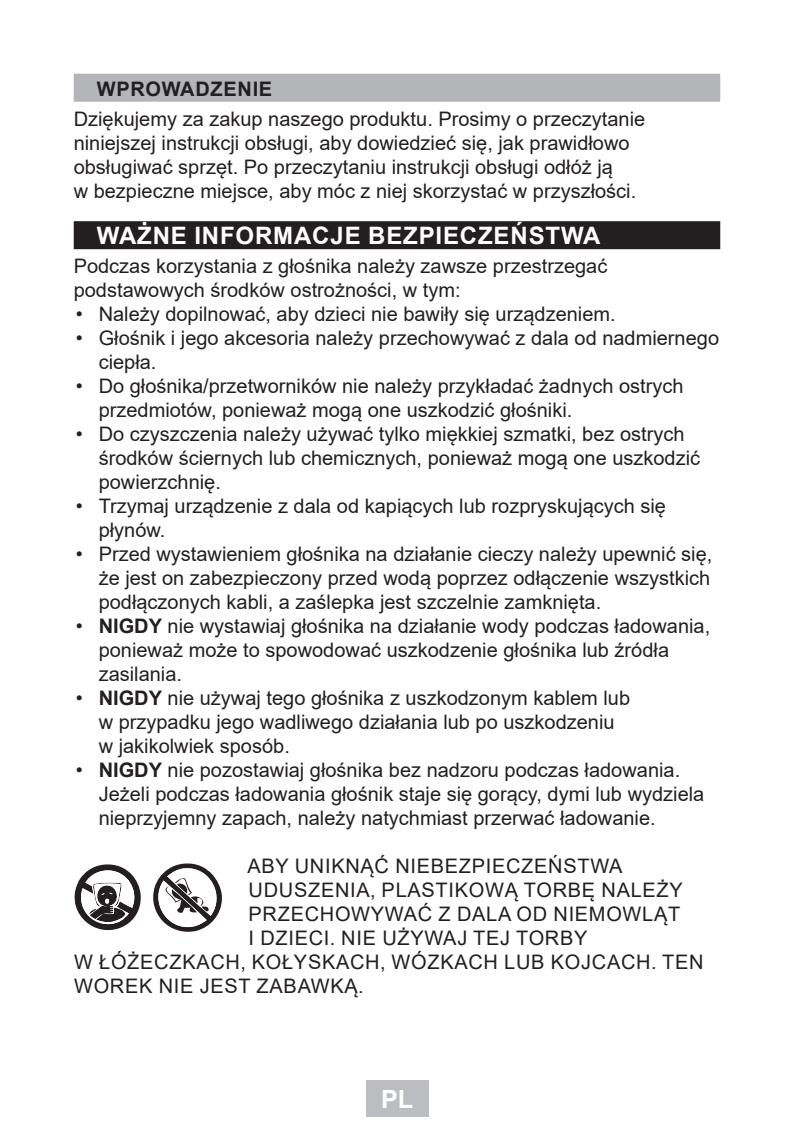
<style>
.page{position:relative;width:794px;height:1134px;background:#fff}
.page>*{position:absolute;margin:0;border:0;box-sizing:border-box;transform-origin:0 0}
.t1{font:700 25.2px "Arial";color:#fff}
.Title_BLACK{font:700 24px "Arial";letter-spacing:.035em;color:#fff}
.Text{font:20px/24px "Arial";color:#231f20}
.WARNINGS{font:20px "Arial";letter-spacing:.035em;color:#231f20}
.Title_GREY{font:700 20px "Arial";letter-spacing:.035em;color:#231f20}
.s1{font-weight:700}
</style>
<div class="page">
<div style="left:366px;top:1080px;width:62px;height:37px;background:#bcbdc0"></div>
<div style="left:74px;top:74px;width:646px;height:28px;background:#b4b5b8"></div>
<div style="left:74px;top:221px;width:646px;height:28px;background:#231f20"></div>
<svg style="left:153px;top:863px;width:69px;height:69px"></svg>
<svg style="left:74px;top:864px;width:67px;height:67px"></svg>
<p class="Title_GREY" style="left:97px;top:75px;width:177px">WPROWADZENIE</p>
<p class="Text" style="left:74px;top:107px;width:573px">Dziękujemy za zakup naszego produktu. Prosimy o przeczytanie niniejszej instrukcji obsługi, aby dowiedzieć się, jak prawidłowo obsługiwać sprzęt. Po przeczytaniu instrukcji obsługi odłóż ją<br>w bezpieczne miejsce, aby móc z niej skorzystać w przyszłości.</p>
<p class="Title_BLACK" style="left:97px;top:218px;width:505px">WAŻNE INFORMACJE BEZPIECZEŃSTWA</p>
<p class="Text" style="left:74px;top:254px;width:535px">Podczas korzystania z głośnika należy zawsze przestrzegać podstawowych środków ostrożności, w tym:</p>
<p class="Text" style="left:76px;top:302px;width:541px">• Należy dopilnować, aby dzieci nie bawiły się urządzeniem.</p>
<p class="Text" style="left:99px;top:326px;width:622px;text-indent:-23px">• Głośnik i jego akcesoria należy przechowywać z dala od nadmiernego ciepła.</p>
<p class="Text" style="left:99px;top:374px;width:586px;text-indent:-23px">• Do głośnika/przetworników nie należy przykładać żadnych ostrych przedmiotów, ponieważ mogą one uszkodzić głośniki.</p>
<p class="Text" style="left:99px;top:422px;width:603px;text-indent:-23px">• Do czyszczenia należy używać tylko miękkiej szmatki, bez ostrych środków ściernych lub chemicznych, ponieważ mogą one uszkodzić powierzchnię.</p>
<p class="Text" style="left:99px;top:494px;width:569px;text-indent:-23px">• Trzymaj urządzenie z dala od kapiących lub rozpryskujących się płynów.</p>
<p class="Text" style="left:99px;top:542px;width:615px;text-align:justify;text-indent:-23px">• Przed wystawieniem głośnika na działanie cieczy należy upewnić się, że jest on zabezpieczony przed wodą poprzez odłączenie wszystkich podłączonych kabli, a zaślepka jest szczelnie zamknięta.</p>
<p class="Text" style="left:99px;top:614px;width:613px;text-indent:-23px">• <span class="s1">NIGDY</span> nie wystawiaj głośnika na działanie wody podczas ładowania, ponieważ może to spowodować uszkodzenie głośnika lub źródła zasilania.</p>
<p class="Text" style="left:99px;top:686px;width:533px;text-indent:-23px">• <span class="s1">NIGDY</span> nie używaj tego głośnika z uszkodzonym kablem lub w przypadku jego wadliwego działania lub po uszkodzeniu w jakikolwiek sposób.</p>
<p class="Text" style="left:99px;top:758px;width:607px;text-indent:-23px">• <span class="s1">NIGDY</span> nie pozostawiaj głośnika bez nadzoru podczas ładowania.<br>Jeżeli podczas ładowania głośnik staje się gorący, dymi lub wydziela nieprzyjemny zapach, należy natychmiast przerwać ładowanie.</p>
<p class="WARNINGS" style="left:247px;top:852px;width:376px">ABY UNIKNĄĆ NIEBEZPIECZEŃSTWA</p>
<p class="WARNINGS" style="left:249px;top:876px;width:436px">UDUSZENIA, PLASTIKOWĄ TORBĘ NALEŻY</p>
<p class="WARNINGS" style="left:249px;top:900px;width:433px">PRZECHOWYWAĆ Z DALA OD NIEMOWLĄT</p>
<p class="WARNINGS" style="left:249px;top:924px;width:340px">I DZIECI. NIE UŻYWAJ TEJ TORBY</p>
<p class="WARNINGS" style="left:74px;top:948px;width:631px">W ŁÓŻECZKACH, KOŁYSKACH, WÓZKACH LUB KOJCACH. TEN</p>
<p class="WARNINGS" style="left:74px;top:972px;width:291px">WOREK NIE JEST ZABAWKĄ.</p>
<p class="t1" style="left:381px;top:1082px;width:34px">PL</p>
</div>
